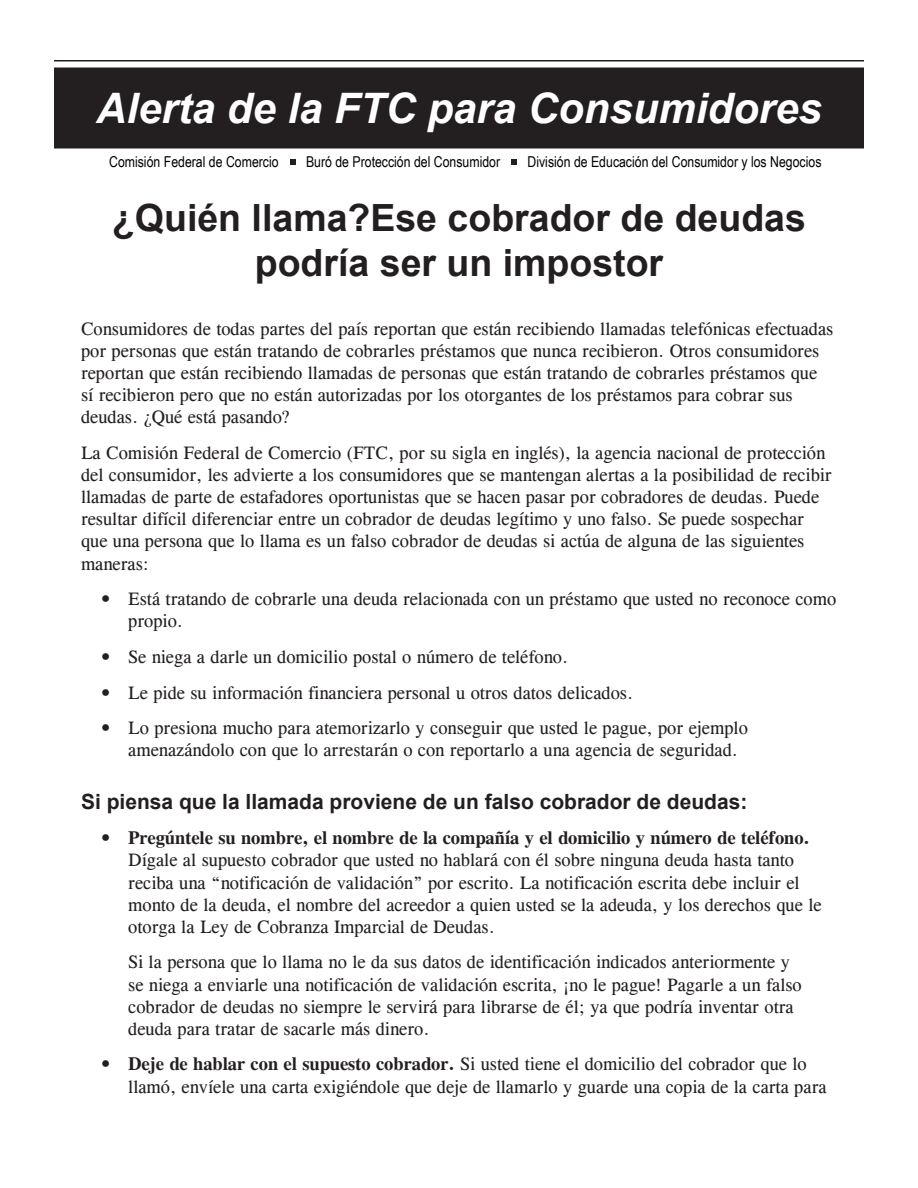
<style>
.page{position:relative;width:918px;height:1188px;background:#fff}
.page>*{position:absolute;margin:0;border:0;box-sizing:border-box;transform-origin:0 0}
.FTC_Consumer_Alert{font:italic 700 42px "Arial";color:#fff}
.t1{font:700 37.5px/45px "Arial";color:#231f20;text-align:center}
.Head_A{font:700 21px "Arial";color:#231f20}
.Body_Text{font:18.45px/22.2px "CG Times";color:#231f20}
.Bullet{font:18.45px/22.2px "CG Times";color:#231f20}
.FTC__BCP__OCBE{font:15px "Arial Narrow";color:#000}
.s1{font-weight:700}
</style>
<div class="page">
<svg style="left:511px;top:159px;width:5px;height:5px"></svg>
<div style="left:55px;top:68px;width:808px;height:80px;background:#231f20"></div>
<hr style="left:54px;top:60px;width:810px;height:2px;background:#231f20">
<svg style="left:290px;top:159px;width:6px;height:6px"></svg>
<p class="FTC_Consumer_Alert" style="left:96px;top:81px;width:727px">Alerta de la FTC para Consumidores</p>
<p class="FTC__BCP__OCBE" style="left:109px;top:151px;width:171px">Comisión Federal de Comercio</p>
<p class="FTC__BCP__OCBE" style="left:306px;top:151px;width:196px">Buró de Protección del Consumidor</p>
<p class="FTC__BCP__OCBE" style="left:528px;top:151px;width:295px">División de Educación del Consumidor y los Negocios</p>
<p class="t1" style="left:112px;top:197px;width:695px">¿Quién llama?Ese cobrador de deudas podría ser un impostor</p>
<p class="Body_Text" style="left:81px;top:317px;width:754px">Consumidores de todas partes del país reportan que están recibiendo llamadas telefónicas efectuadas por personas que están tratando de cobrarles préstamos que nunca recibieron. Otros consumidores reportan que están recibiendo llamadas de personas que están tratando de cobrarles préstamos que sí recibieron pero que no están autorizadas por los otorgantes de los préstamos para cobrar sus deudas. ¿Qué está pasando?</p>
<p class="Body_Text" style="left:81px;top:442px;width:752px">La Comisión Federal de Comercio (FTC, por su sigla en inglés), la agencia nacional de protección del consumidor, les advierte a los consumidores que se mantengan alertas a la posibilidad de recibir llamadas de parte de estafadores oportunistas que se hacen pasar por cobradores de deudas. Puede resultar difícil diferenciar entre un cobrador de deudas legítimo y uno falso. Se puede sospechar que una persona que lo llama es un falso cobrador de deudas si actúa de alguna de las siguientes maneras:</p>
<p class="Bullet" style="left:128px;top:588px;width:710px;text-indent:-27px">• Está tratando de cobrarle una deuda relacionada con un préstamo que usted no reconoce como propio.</p>
<p class="Bullet" style="left:101px;top:646px;width:469px">• Se niega a darle un domicilio postal o número de teléfono.</p>
<p class="Bullet" style="left:101px;top:681px;width:533px">• Le pide su información financiera personal u otros datos delicados.</p>
<p class="Bullet" style="left:128px;top:717px;width:621px;text-indent:-27px">• Lo presiona mucho para atemorizarlo y conseguir que usted le pague, por ejemplo amenazándolo con que lo arrestarán o con reportarlo a una agencia de seguridad.</p>
<p class="Head_A" style="left:81px;top:787px;width:668px">Si piensa que la llamada proviene de un falso cobrador de deudas:</p>
<p class="Bullet" style="left:128px;top:827px;width:695px;text-indent:-27px"><span class="s1">• Pregúntele su nombre, el nombre de la compañía y el domicilio y número de teléfono.<br></span>Dígale al supuesto cobrador que usted no hablará con él sobre ninguna deuda hasta tanto reciba una “notificación de validación” por escrito. La notificación escrita debe incluir el monto de la deuda, el nombre del acreedor a quien usted se la adeuda, y los derechos que le otorga la Ley de Cobranza Imparcial de Deudas.</p>
<p class="Body_Text" style="left:128px;top:951px;width:675px">Si la persona que lo llama no le da sus datos de identificación indicados anteriormente y se niega a enviarle una notificación de validación escrita, ¡no le pague! Pagarle a un falso cobrador de deudas no siempre le servirá para librarse de él; ya que podría inventar otra deuda para tratar de sacarle más dinero.</p>
<p class="Bullet" style="left:128px;top:1053px;width:700px;text-indent:-27px"><span class="s1">• Deje de hablar con el supuesto cobrador.</span> Si usted tiene el domicilio del cobrador que lo llamó, envíele una carta exigiéndole que deje de llamarlo y guarde una copia de la carta para</p>
</div>
